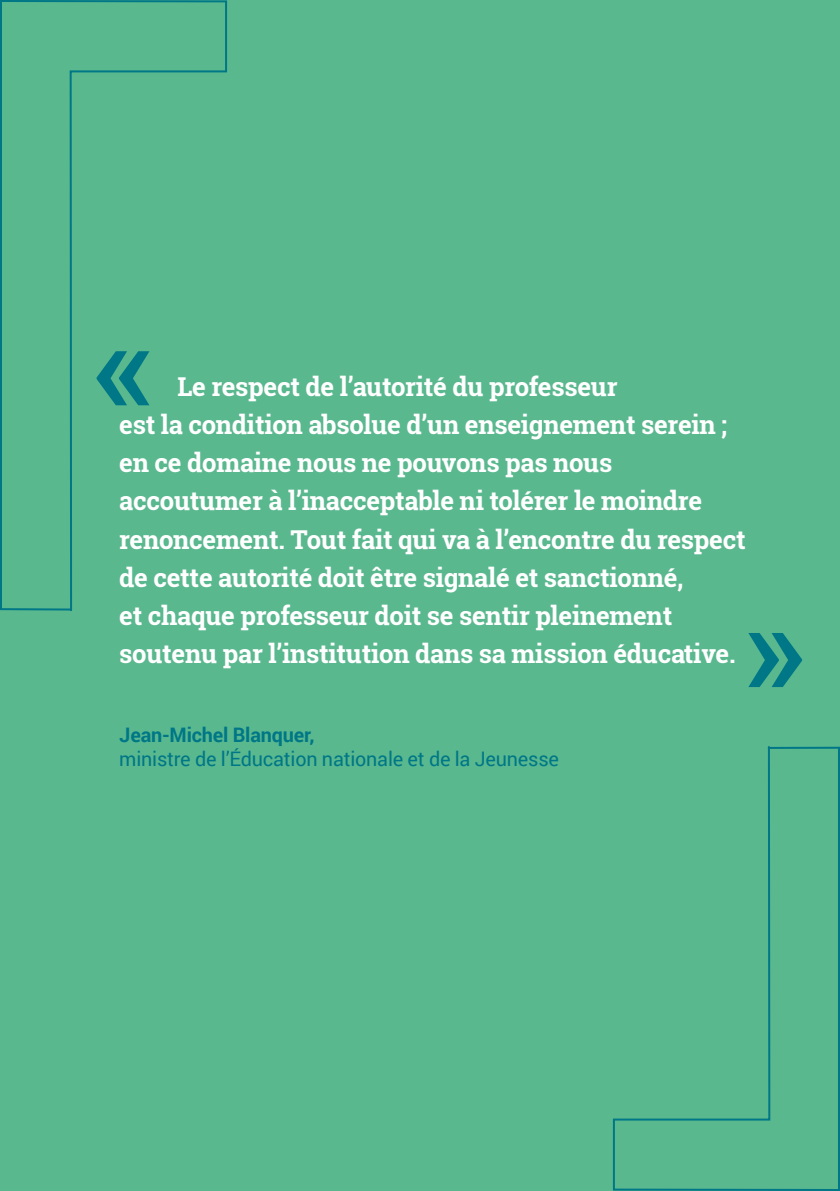
<style>
.page{position:relative;width:840px;height:1191px;background:#fff}
.page>*{position:absolute;margin:0;border:0;box-sizing:border-box;transform-origin:0 0}
.t1{font:500 138.6px "Roboto";color:#007786}
.t2{font:700 26px/38px "Roboto Slab";letter-spacing:-.01em;color:#fff}
.t3{font:20px "Roboto";letter-spacing:-.01em;color:#007786}
.t4{font:700 20px "Roboto";letter-spacing:-.01em;color:#007786}
</style>
<div class="page">
<div style="left:0;top:0;width:839px;height:1191px;background:#5ab88f"></div>
<svg style="left:613px;top:746px;width:226px;height:445px"></svg>
<svg style="left:0;top:0;width:227px;height:611px"></svg>
<h1 class="t1" style="left:90px;top:266px;width:68px">«</h1>
<p class="t2" style="left:119px;top:368px;width:627px;text-indent:58px">Le respect de l’autorité du professeur<br>est la condition absolue d’un enseignement serein ; en ce domaine nous ne pouvons pas nous accoutumer à l’inacceptable ni tolérer le moindre renoncement. Tout fait qui va à l’encontre du respect de cette autorité doit être signalé et sanctionné,<br>et chaque professeur doit se sentir pleinement soutenu par l’institution dans sa mission éducative.</p>
<h1 class="t1" style="left:740px;top:550px;width:68px">»</h1>
<p class="t4" style="left:119px;top:720px;width:197px">Jean-Michel Blanquer,</p>
<p class="t3" style="left:119px;top:744px;width:441px">ministre de l’Éducation nationale et de la Jeunesse</p>
</div>
